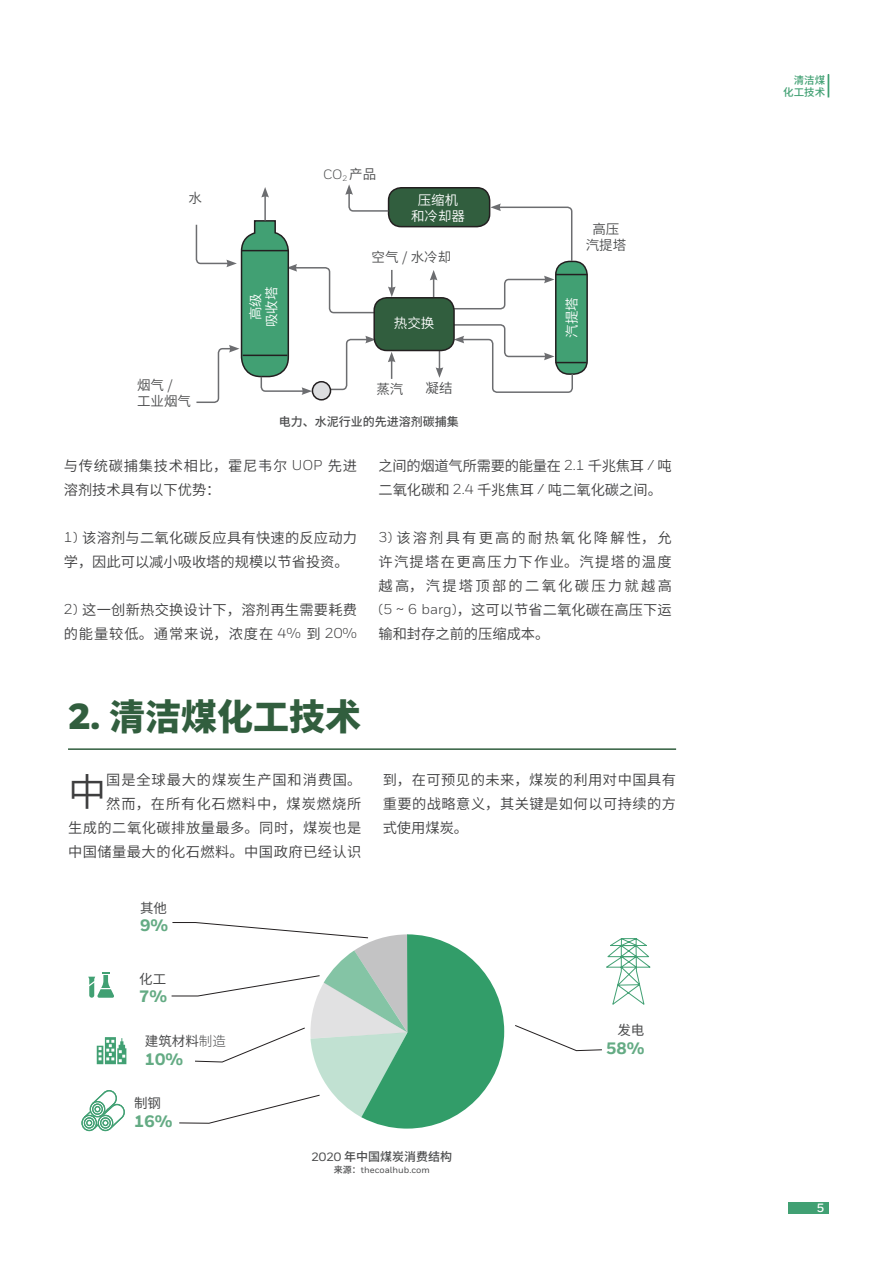
<style>
.page{position:relative;width:893px;height:1263px;background:#fff}
.page>*{position:absolute;margin:0;border:0;box-sizing:border-box;transform-origin:0 0}
.正文{font:38.25px "Source Han Sans SC";color:#3e3e3f}
.文章标题{font:800 36px "Source Han Sans SC";color:#315e3e}
.正文-2{font:800 16.5px "Honeywell Sans";color:#64ab84}
.正文-3{font:14.25px/24px "Source Han Sans SC";letter-spacing:.035em;color:#3e3e3f;text-align:justify}
.正文-4{font:14.25px/24px "Source Han Sans SC";letter-spacing:.015em;color:#3e3e3f}
.正文-5{font:14.25px/24px "Source Han Sans SC";letter-spacing:-.015em;color:#3e3e3f}
.正文-6{font:14.25px/24px "Source Han Sans SC";letter-spacing:.055em;color:#3e3e3f}
.正文-7{font:13.5px "Source Han Sans SC";color:#4b4c4d}
.正文-8{font:13.5px "Source Han Sans SC";color:#fff}
.正文-9{font:13.5px "Source Han Sans SC";color:#4b4c4d}
.正文-10{font:13.5px "Honeywell Sans";color:#4b4c4d}
.正文-11{font:500 12px "Source Han Sans SC";color:#4b4c4d}
.t1{font:700 12px "Honeywell Sans";color:#fff}
.t2{font:500 10.5px/12.6px "Source Han Sans SC";color:#41a073;text-align:right}
.正文-12{font:500 9px "Honeywell Sans";color:#4b4c4d}
.s1{font-family:"Source Han Sans SC"}
.s2{font-family:"Honeywell Sans"}
.s3{font-family:"Honeywell Sans";font-weight:900}
.s4{font-weight:300}
</style>
<div class="page">
<div style="left:788px;top:1202px;width:41px;height:12px;background:#41a073"></div>
<div style="left:556px;top:261px;width:31px;height:113px;background:#41a073;border-radius:13px"></div>
<div style="left:555px;top:261px;width:33px;height:114px;border:2px solid #231f20;border-radius:13px"></div>
<div style="left:389px;top:188px;width:101px;height:39px;background:#315e3e;border-radius:13px"></div>
<div style="left:388px;top:187px;width:102px;height:40px;border:2px solid #231f20;border-radius:13px"></div>
<hr style="left:556px;top:274px;width:31px;height:1px;background:#231f20">
<hr style="left:555px;top:362px;width:32px;height:1px;background:#231f20">
<svg style="left:490px;top:203px;width:83px;height:59px"></svg>
<svg style="left:345px;top:184px;width:45px;height:28px"></svg>
<svg style="left:388px;top:270px;width:8px;height:27px"></svg>
<svg style="left:436px;top:351px;width:7px;height:27px"></svg>
<svg style="left:430px;top:270px;width:7px;height:27px"></svg>
<svg style="left:388px;top:352px;width:7px;height:27px"></svg>
<svg style="left:451px;top:276px;width:103px;height:34px"></svg>
<svg style="left:195px;top:220px;width:183px;height:183px"></svg>
<div style="left:312px;top:382px;width:18px;height:18px;background:#dddee0;border-radius:50%"></div>
<div style="left:312px;top:381px;width:19px;height:19px;border:2px solid #231f20;border-radius:50%"></div>
<svg style="left:451px;top:323px;width:123px;height:70px"></svg>
<div style="left:374px;top:298px;width:80px;height:52px;background:#315e3e;border-radius:13px"></div>
<div style="left:373px;top:297px;width:82px;height:54px;border:2px solid #231f20;border-radius:13px"></div>
<hr style="left:241px;top:250px;width:47px;height:1px;background:#231f20">
<hr style="left:264px;top:195px;width:2px;height:25px;background:#6c6d70">
<svg style="left:261px;top:187px;width:8px;height:10px"></svg>
<svg style="left:828px;top:74px;width:1px;height:23px"></svg>
<svg style="left:515px;top:1025px;width:87px;height:26px"></svg>
<svg style="left:171px;top:922px;width:333px;height:206px"></svg>
<svg style="left:606px;top:938px;width:45px;height:67px"></svg>
<svg style="left:88px;top:972px;width:26px;height:26px"></svg>
<svg style="left:97px;top:1037px;width:29px;height:27px"></svg>
<svg style="left:81px;top:1090px;width:44px;height:41px"></svg>
<hr style="left:68px;top:748px;width:608px;height:2px;background:#315e3e">
<p class="正文-7" style="left:189px;top:191px;width:15px">水</p>
<p class="正文-7" style="left:137px;top:378px;width:37px">烟气 /</p>
<p class="正文-7" style="left:137px;top:394px;width:55px">工业烟气</p>
<p class="正文-10" style="left:323px;top:166px;width:55px">CO<sub>2</sub> <span class="s1">产品</span></p>
<p class="正文-8" style="left:418px;top:192px;width:42px">压缩机</p>
<p class="正文-8" style="left:411px;top:208px;width:55px">和冷却器</p>
<p class="正文-8" style="left:248px;top:320px;width:28px;rotate:-90deg">高级</p>
<p class="正文-8" style="left:264px;top:327px;width:42px;rotate:-90deg">吸收塔</p>
<p class="正文-7" style="left:372px;top:249px;width:81px">空气 / 水冷却</p>
<p class="正文-8" style="left:394px;top:316px;width:42px">热交换</p>
<p class="正文-7" style="left:376px;top:381px;width:29px">蒸汽</p>
<p class="正文-7" style="left:426px;top:380px;width:28px">凝结</p>
<p class="正文-11" style="left:279px;top:414px;width:181px">电力、水泥行业的先进溶剂碳捕集</p>
<p class="正文-7" style="left:592px;top:221px;width:28px">高压</p>
<p class="正文-7" style="left:586px;top:237px;width:42px">汽提塔</p>
<p class="正文-8" style="left:564px;top:338px;width:42px;rotate:-90deg">汽提塔</p>
<p class="正文-6" style="left:64px;top:454px;width:295px">与传统碳捕集技术相比，霍尼韦尔 <span class="s2">UOP</span> 先进溶剂技术具有以下优势：</p>
<p class="正文-4" style="left:64px;top:526px;width:295px"><span class="s2">1)</span> 该溶剂与二氧化碳反应具有快速的反应动力学，因此可以减小吸收塔的规模以节省投资。</p>
<p class="正文-4" style="left:64px;top:598px;width:295px"><span class="s2">2)</span> 这一创新热交换设计下，溶剂再生需要耗费的能量较低。通常来说，浓度在 <span class="s2">4%</span> 到 <span class="s2">20%</span></p>
<p class="正文-5" style="left:378px;top:454px;width:295px">之间的烟道气所需要的能量在 <span class="s2">2.1</span> 千兆焦耳 <span class="s2">/</span> 吨二氧化碳和 <span class="s2">2.4</span> 千兆焦耳 <span class="s2">/</span> 吨二氧化碳之间。</p>
<p class="正文-3" style="left:378px;top:526px;width:295px"><span class="s2">3)</span> 该溶剂具有更高的耐热氧化降解性，允许汽提塔在更高压力下作业。汽提塔的温度越高，汽提塔顶部的二氧化碳压力就越高<span class="s2">(5 ~ 6 barg)</span>，这可以节省二氧化碳在高压下运输和封存之前的压缩成本。</p>
<p class="文章标题" style="left:68px;top:697px;width:295px"><span class="s3">2.</span> 清洁煤化工技术</p>
<p class="正文-3" style="left:68px;top:768px;width:295px;text-align:right">国是全球最大的煤炭生产国和消费国。<br>然而，在所有化石燃料中，煤炭燃烧所<br>生成的二氧化碳排放量最多。同时，煤炭也是中国储量最大的化石燃料。中国政府已经认识</p>
<p class="正文-3" style="left:383px;top:768px;width:295px">到，在可预见的未来，煤炭的利用对中国具有重要的战略意义，其关键是如何以可持续的方式使用煤炭。</p>
<p class="正文" style="left:68px;top:771px;width:40px">中</p>
<p class="正文-9" style="left:140px;top:900px;width:28px">其他</p>
<p class="正文-2" style="left:140px;top:915px;width:30px">9%</p>
<p class="正文-9" style="left:139px;top:971px;width:28px">化工</p>
<p class="正文-2" style="left:139px;top:986px;width:30px">7%</p>
<p class="正文-9" style="left:145px;top:1034px;width:82px">建筑材料<span class="s4">制造</span></p>
<p class="正文-2" style="left:145px;top:1049px;width:40px">10%</p>
<p class="正文-9" style="left:134px;top:1096px;width:28px">制钢</p>
<p class="正文-2" style="left:134px;top:1111px;width:40px">16%</p>
<p class="正文-11" style="left:311px;top:1150px;width:142px"><span class="s2">2020</span> 年中国煤炭消费结构</p>
<p class="正文-12" style="left:334px;top:1164px;width:97px"><span class="s1">来源：</span>thecoalhub.com</p>
<p class="正文-9" style="left:617px;top:1023px;width:28px">发电</p>
<p class="正文-2" style="left:606px;top:1038px;width:40px">58%</p>
<p class="t2" style="left:783px;top:74px;width:43px">清洁煤化工技术</p>
<p class="t1" style="left:817px;top:1201px;width:9px">5</p>
</div>
